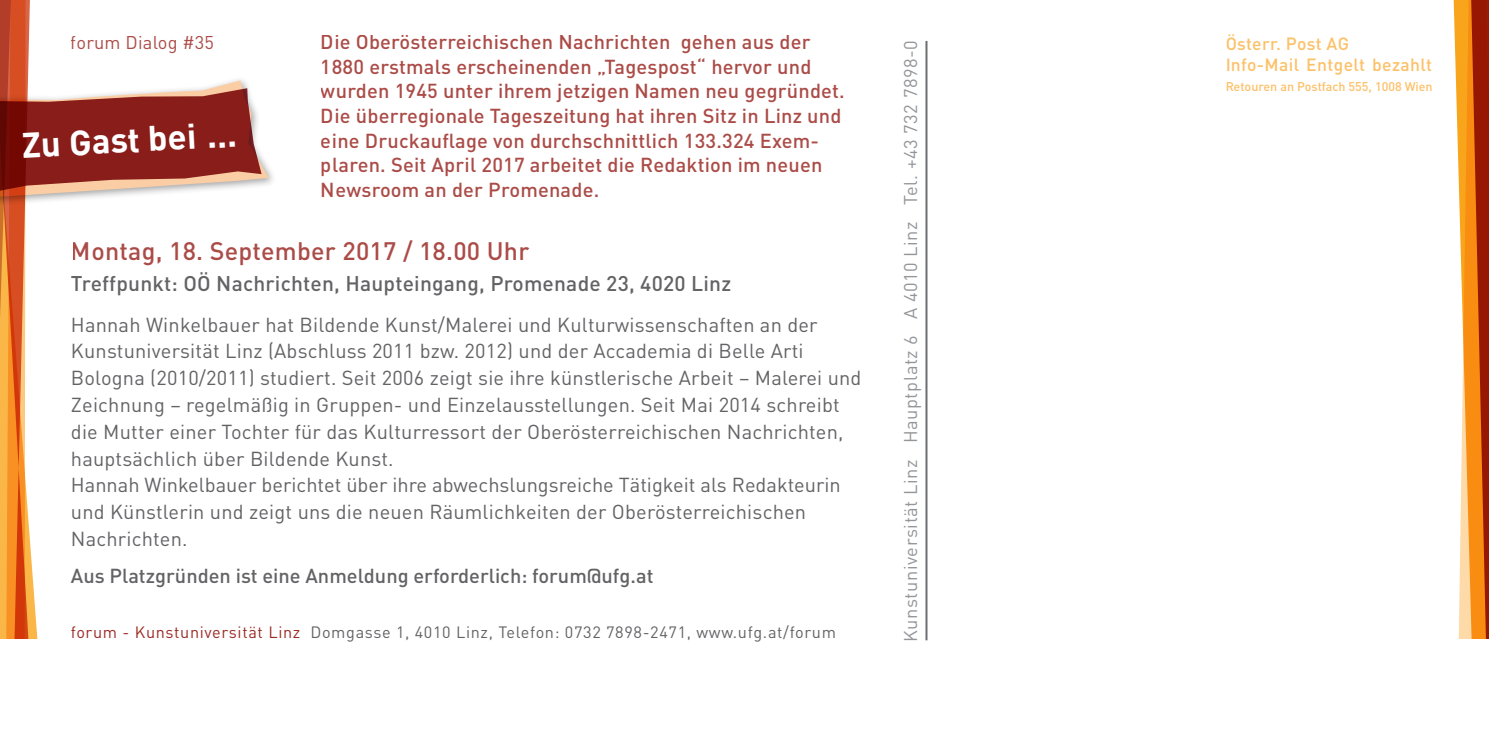
<style>
.page{position:relative;width:1489px;height:745px;background:#fff}
.page>*{position:absolute;margin:0;border:0;box-sizing:border-box;transform-origin:0 0}
.t1{font:700 35px "DIN";color:#fff}
.t2{font:500 25px "DIN";letter-spacing:.01em;color:#9c2b26}
.t3{font:500 21px "DIN";letter-spacing:.01em;color:#636366}
.t4{font:20px/26.8px "DIN";letter-spacing:.01em;color:#636366}
.t5{font:500 20px/24.5px "DIN";letter-spacing:.01em;color:#9c2b26}
.t6{font:500 20px "DIN";color:#636366}
.t7{font:18.25px "DIN";letter-spacing:.03em;color:#939598}
.t8{font:18.25px "DIN";letter-spacing:.01em;color:#9c2b26}
.t9{font:500 17.5px/21px "DIN";letter-spacing:.02em;color:#fcb54c}
.t10{font:16.25px "DIN";letter-spacing:.04em;color:#636366}
.t11{font:500 12.5px "DIN";color:#fcb54c}
.s1{color:#9c2b26}
</style>
<div class="page">
<svg style="left:1453px;top:0;width:35px;height:638px"></svg>
<svg style="left:0;top:0;width:269px;height:638px"></svg>
<hr style="left:925px;top:41px;width:2px;height:599px;background:#6c6d70">
<p class="t8" style="left:71px;top:31px;width:144px">forum Dialog #35</p>
<p class="t5" style="left:321px;top:29px;width:525px">Die Oberösterreichischen Nachrichten gehen aus der 1880 erstmals erscheinenden „Tagespost“ hervor und wurden 1945 unter ihrem jetzigen Namen neu gegründet.<br>Die überregionale Tageszeitung hat ihren Sitz in Linz und eine Druckauflage von durchschnittlich 133.324 Exem&shy;plaren. Seit April 2017 arbeitet die Redaktion im neuen Newsroom an der Promenade.</p>
<p class="t9" style="left:1225px;top:32px;width:208px">Österr. Post AG<br>Info-Mail Entgelt bezahlt</p>
<p class="t7" style="left:899px;top:641px;width:603px;rotate:-90deg">Kunstuniversität Linz Hauptplatz 6 A 4010 Linz Tel. +43 732 7898-0</p>
<p class="t11" style="left:1225px;top:78px;width:209px">Retouren an Postfach 555, 1008 Wien</p>
<h1 class="t1" style="left:21px;top:122px;width:217px;rotate:-3deg">Zu Gast bei ...</h1>
<p class="t2" style="left:71px;top:235px;width:460px">Montag, 18. September 2017 / 18.00 Uhr</p>
<p class="t3" style="left:71px;top:269px;width:661px">Treffpunkt: OÖ Nachrichten, Haupteingang, Promenade 23, 4020 Linz</p>
<p class="t4" style="left:71px;top:310px;width:792px">Hannah Winkelbauer hat Bildende Kunst/Malerei und Kulturwissenschaften an der Kunstuniversität Linz (Abschluss 2011 bzw. 2012) und der Accademia di Belle Arti Bologna (2010/2011) studiert. Seit 2006 zeigt sie ihre künstlerische Arbeit – Malerei und Zeichnung – regelmäßig in Gruppen- und Einzelausstellungen. Seit Mai 2014 schreibt die Mutter einer Tochter für das Kulturressort der Oberösterreichischen Nachrichten, hauptsächlich über Bildende Kunst.<br>Hannah Winkelbauer berichtet über ihre abwechslungsreiche Tätigkeit als Redakteurin und Künstlerin und zeigt uns die neuen Räumlichkeiten der Oberösterreichischen Nachrichten.</p>
<p class="t6" style="left:71px;top:563px;width:584px">Aus Platzgründen ist eine Anmeldung erforderlich: forum@ufg.at</p>
<p class="t10" style="left:71px;top:622px;width:766px"><span class="s1">forum - Kunstuniversität Linz</span> Domgasse 1, 4010 Linz, Telefon: 0732 7898-2471, www.ufg.at/forum</p>
</div>
